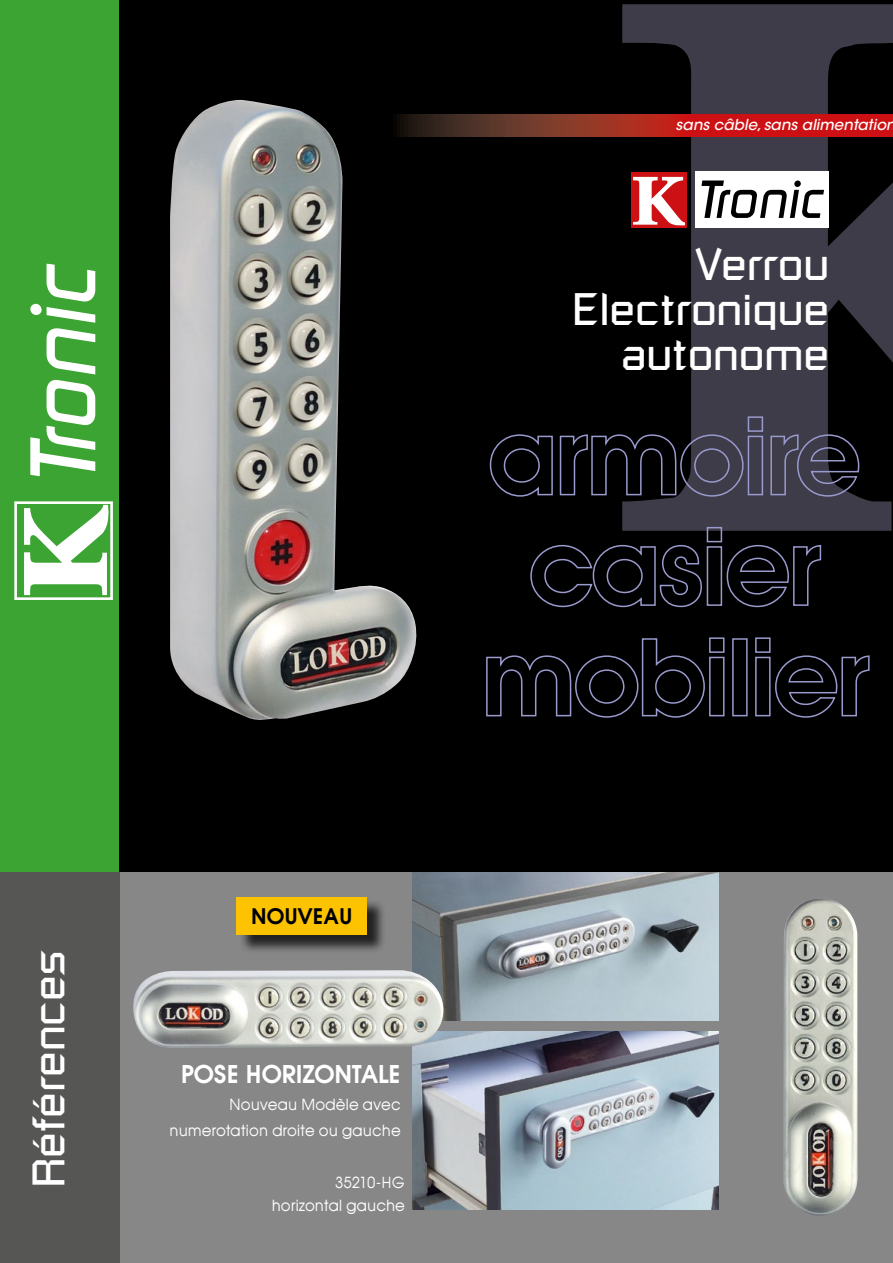
<style>
.page{position:relative;width:893px;height:1263px;background:#fff}
.page>*{position:absolute;margin:0;border:0;box-sizing:border-box;transform-origin:0 0}
.t1{font:45px/45px "Russell Square";letter-spacing:-.005em;color:#fff;text-align:right}
.t2{font:600 24px "Avant Garde";letter-spacing:-.01em;color:#fff}
.t3{font:600 21px "Avant Garde";color:#000}
.t4{font:15px/26.5px "Avant Garde";letter-spacing:.005em;color:#fff;text-align:right}
.t5{font:15px "ITC Avant Garde MM Oblique 445 750";color:#fff}
</style>
<div class="page">
<div style="left:0;top:850px;width:893px;height:413px;background:#868786"></div>
<img style="left:413px;top:872px;width:306px;height:148px">
<img style="left:412px;top:1031px;width:306px;height:179px">
<div style="left:238px;top:899px;width:148px;height:55px;background:#000;opacity:.75"></div>
<div style="left:237px;top:897px;width:130px;height:38px;background:#fdc300"></div>
<div style="left:0;top:872px;width:119px;height:391px;background:#565655"></div>
<div style="left:0;top:0;width:842px;height:872px;background:#3ca432"></div>
<div style="left:119px;top:0;width:774px;height:872px;background:#000"></div>
<img style="left:783px;top:899px;width:74px;height:317px">
<div style="left:14px;top:501px;width:99px;height:99px;border:3px solid #fff"></div>
<svg style="left:24px;top:505px;width:87px;height:90px"></svg>
<svg style="left:30px;top:380px;width:65px;height:96px"></svg>
<svg style="left:30px;top:263px;width:65px;height:111px"></svg>
<svg style="left:240px;top:4px;width:653px;height:714px"></svg>
<img style="left:170px;top:100px;width:248px;height:620px">
<img style="left:133px;top:970px;width:310px;height:78px">
<p class="t5" style="left:676px;top:115px;width:222px">sans câble, sans alimentation</p>
<h1 class="t1" style="left:572px;top:241px;width:259px">Verrou<br>Electronique autonome</h1>
<h1 class="t1" style="left:25px;top:1188px;width:240px;rotate:-90deg">Références</h1>
<h3 class="t3" style="left:251px;top:902px;width:103px">NOUVEAU</h3>
<h2 class="t2" style="left:181px;top:1059px;width:222px">POSE HORIZONTALE</h2>
<p class="t4" style="left:170px;top:1091px;width:233px">Nouveau Modèle avec numerotation droite ou gauche</p>
<p class="t4" style="left:272px;top:1171px;width:135px;line-height:23.5px">35210-HG horizontal gauche</p>
</div>
